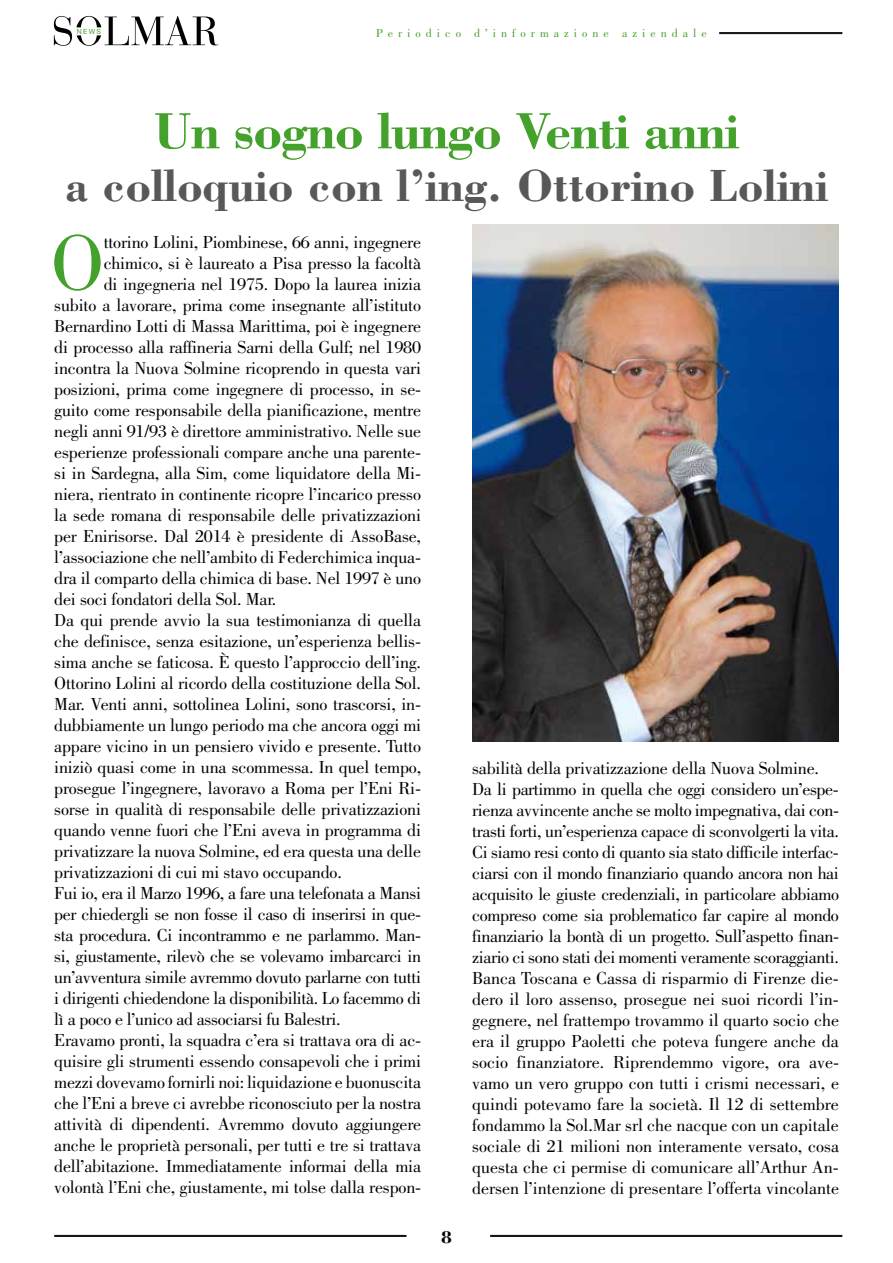
<style>
.page{position:relative;width:893px;height:1263px;background:#fff}
.page>*{position:absolute;margin:0;border:0;box-sizing:border-box;transform-origin:0 0}
.t1{font:80.85px "Bodoni";color:#44a12b}
.t2{font:700 52.5px "Bodoni";letter-spacing:-.02em;color:#44a12b}
.t3{font:700 46.5px "Bodoni";color:#58585a}
.t4{font:18px/21px "Bodoni";letter-spacing:-.01em;color:#000}
.t5{font:700 18px "Bodoni";color:#000}
.t6{font:12px "Bodoni";letter-spacing:.42em;color:#44a12b}
.t7{font:6.9px "Helvetica Neue";color:#44a12b}
</style>
<div class="page">
<hr style="left:719px;top:33px;width:123px;height:1px;background:#000">
<hr style="left:719px;top:32px;width:123px;height:1px;background:#000">
<hr style="left:54px;top:1236px;width:352px;height:1px;background:#000">
<hr style="left:54px;top:1235px;width:352px;height:1px;background:#000">
<hr style="left:490px;top:1236px;width:352px;height:1px;background:#000">
<hr style="left:490px;top:1235px;width:352px;height:1px;background:#000">
<svg style="left:54px;top:16px;width:164px;height:30px"></svg>
<img style="left:472px;top:225px;width:367px;height:517px">
<p class="t7" style="left:77px;top:27px;width:26px">NEWS</p>
<p class="t6" style="left:376px;top:27px;width:332px">Periodico d’informazione aziendale</p>
<h2 class="t2" style="left:154px;top:98px;width:587px">Un sogno lungo Venti anni</h2>
<h3 class="t3" style="left:65px;top:156px;width:765px">a colloquio con l’ing. Ottorino Lolini</h3>
<h1 class="t1" style="left:51px;top:218px;width:55px">O</h1>
<p class="t4" style="left:104px;top:231px;width:319px">ttorino Lolini, Piombinese, 66 anni, ingegnere</p>
<p class="t4" style="left:104px;top:252px;width:319px">chimico, si è laureato a Pisa presso la facoltà</p>
<p class="t4" style="left:104px;top:273px;width:319px">di ingegneria nel 1975. Dopo la laurea inizia</p>
<p class="t4" style="left:54px;top:294px;width:368px">subito a lavorare, prima come insegnante all’istituto</p>
<p class="t4" style="left:54px;top:315px;width:368px">Bernardino Lotti di Massa Marittima, poi è ingegnere</p>
<p class="t4" style="left:54px;top:336px;width:368px">di processo alla raffineria Sarni della Gulf; nel 1980</p>
<p class="t4" style="left:54px;top:357px;width:368px">incontra la Nuova Solmine ricoprendo in questa vari</p>
<p class="t4" style="left:54px;top:378px;width:368px">posizioni, prima come ingegnere di processo, in se-</p>
<p class="t4" style="left:54px;top:399px;width:368px">guito come responsabile della pianificazione, mentre</p>
<p class="t4" style="left:54px;top:420px;width:368px">negli anni 91/93 è direttore amministrativo. Nelle sue</p>
<p class="t4" style="left:54px;top:441px;width:368px">esperienze professionali compare anche una parente-</p>
<p class="t4" style="left:54px;top:462px;width:368px">si in Sardegna, alla Sim, come liquidatore della Mi-</p>
<p class="t4" style="left:54px;top:483px;width:368px">niera, rientrato in continente ricopre l’incarico presso</p>
<p class="t4" style="left:54px;top:504px;width:368px">la sede romana di responsabile delle privatizzazioni</p>
<p class="t4" style="left:54px;top:525px;width:368px">per Enirisorse. Dal 2014 è presidente di AssoBase,</p>
<p class="t4" style="left:54px;top:546px;width:368px">l’associazione che nell’ambito di Federchimica inqua-</p>
<p class="t4" style="left:54px;top:567px;width:368px">dra il comparto della chimica di base. Nel 1997 è uno</p>
<p class="t4" style="left:54px;top:588px;width:224px">dei soci fondatori della Sol. Mar.</p>
<p class="t4" style="left:54px;top:609px;width:368px">Da qui prende avvio la sua testimonianza di quella</p>
<p class="t4" style="left:54px;top:630px;width:368px">che definisce, senza esitazione, un’esperienza bellis-</p>
<p class="t4" style="left:54px;top:651px;width:368px">sima anche se faticosa. È questo l’approccio dell’ing.</p>
<p class="t4" style="left:54px;top:672px;width:368px">Ottorino Lolini al ricordo della costituzione della Sol.</p>
<p class="t4" style="left:54px;top:693px;width:368px">Mar. Venti anni, sottolinea Lolini, sono trascorsi, in-</p>
<p class="t4" style="left:54px;top:714px;width:368px">dubbiamente un lungo periodo ma che ancora oggi mi</p>
<p class="t4" style="left:54px;top:735px;width:368px">appare vicino in un pensiero vivido e presente. Tutto</p>
<p class="t4" style="left:54px;top:756px;width:368px">iniziò quasi come in una scommessa. In quel tempo,</p>
<p class="t4" style="left:54px;top:777px;width:368px">prosegue l’ingegnere, lavoravo a Roma per l’Eni Ri-</p>
<p class="t4" style="left:54px;top:798px;width:368px">sorse in qualità di responsabile delle privatizzazioni</p>
<p class="t4" style="left:54px;top:819px;width:368px">quando venne fuori che l’Eni aveva in programma di</p>
<p class="t4" style="left:54px;top:840px;width:368px">privatizzare la nuova Solmine, ed era questa una delle</p>
<p class="t4" style="left:54px;top:861px;width:289px">privatizzazioni di cui mi stavo occupando.</p>
<p class="t4" style="left:54px;top:882px;width:368px">Fui io, era il Marzo 1996, a fare una telefonata a Mansi</p>
<p class="t4" style="left:54px;top:903px;width:368px">per chiedergli se non fosse il caso di inserirsi in que-</p>
<p class="t4" style="left:54px;top:924px;width:368px">sta procedura. Ci incontrammo e ne parlammo. Man-</p>
<p class="t4" style="left:54px;top:945px;width:368px">si, giustamente, rilevò che se volevamo imbarcarci in</p>
<p class="t4" style="left:54px;top:966px;width:368px">un’avventura simile avremmo dovuto parlarne con tutti</p>
<p class="t4" style="left:54px;top:987px;width:368px">i dirigenti chiedendone la disponibilità. Lo facemmo di</p>
<p class="t4" style="left:54px;top:1008px;width:288px">lì a poco e l’unico ad associarsi fu Balestri.</p>
<p class="t4" style="left:54px;top:1029px;width:368px">Eravamo pronti, la squadra c’era si trattava ora di ac-</p>
<p class="t4" style="left:54px;top:1050px;width:368px">quisire gli strumenti essendo consapevoli che i primi</p>
<p class="t4" style="left:54px;top:1071px;width:368px">mezzi dovevamo fornirli noi: liquidazione e buonuscita</p>
<p class="t4" style="left:54px;top:1092px;width:368px">che l’Eni a breve ci avrebbe riconosciuto per la nostra</p>
<p class="t4" style="left:54px;top:1113px;width:368px">attività di dipendenti. Avremmo dovuto aggiungere</p>
<p class="t4" style="left:54px;top:1134px;width:368px">anche le proprietà personali, per tutti e tre si trattava</p>
<p class="t4" style="left:54px;top:1155px;width:368px">dell’abitazione. Immediatamente informai della mia</p>
<p class="t4" style="left:54px;top:1176px;width:368px">volontà l’Eni che, giustamente, mi tolse dalla respon-</p>
<p class="t4" style="left:472px;top:757px;width:368px">sabilità della privatizzazione della Nuova Solmine.<br>Da li partimmo in quella che oggi considero un’espe&shy;rienza avvincente anche se molto impegnativa, dai con&shy;trasti forti, un’esperienza capace di sconvolgerti la vita.<br>Ci siamo resi conto di quanto sia stato difficile interfac&shy;ciarsi con il mondo finanziario quando ancora non hai acquisito le giuste credenziali, in particolare abbiamo compreso come sia problematico far capire al mondo finanziario la bontà di un progetto. Sull’aspetto finan&shy;ziario ci sono stati dei momenti veramente scoraggianti.<br>Banca Toscana e Cassa di risparmio di Firenze die&shy;dero il loro assenso, prosegue nei suoi ricordi l’in&shy;gegnere, nel frattempo trovammo il quarto socio che era il gruppo Paoletti che poteva fungere anche da socio finanziatore. Riprendemmo vigore, ora ave&shy;vamo un vero gruppo con tutti i crismi necessari, e quindi potevamo fare la società. Il 12 di settembre fondammo la Sol.Mar srl che nacque con un capitale sociale di 21 milioni non interamente versato, cosa questa che ci permise di comunicare all’Arthur An&shy;dersen l’intenzione di presentare l’offerta vincolante</p>
<p class="t5" style="left:441px;top:1226px;width:12px">8</p>
</div>
